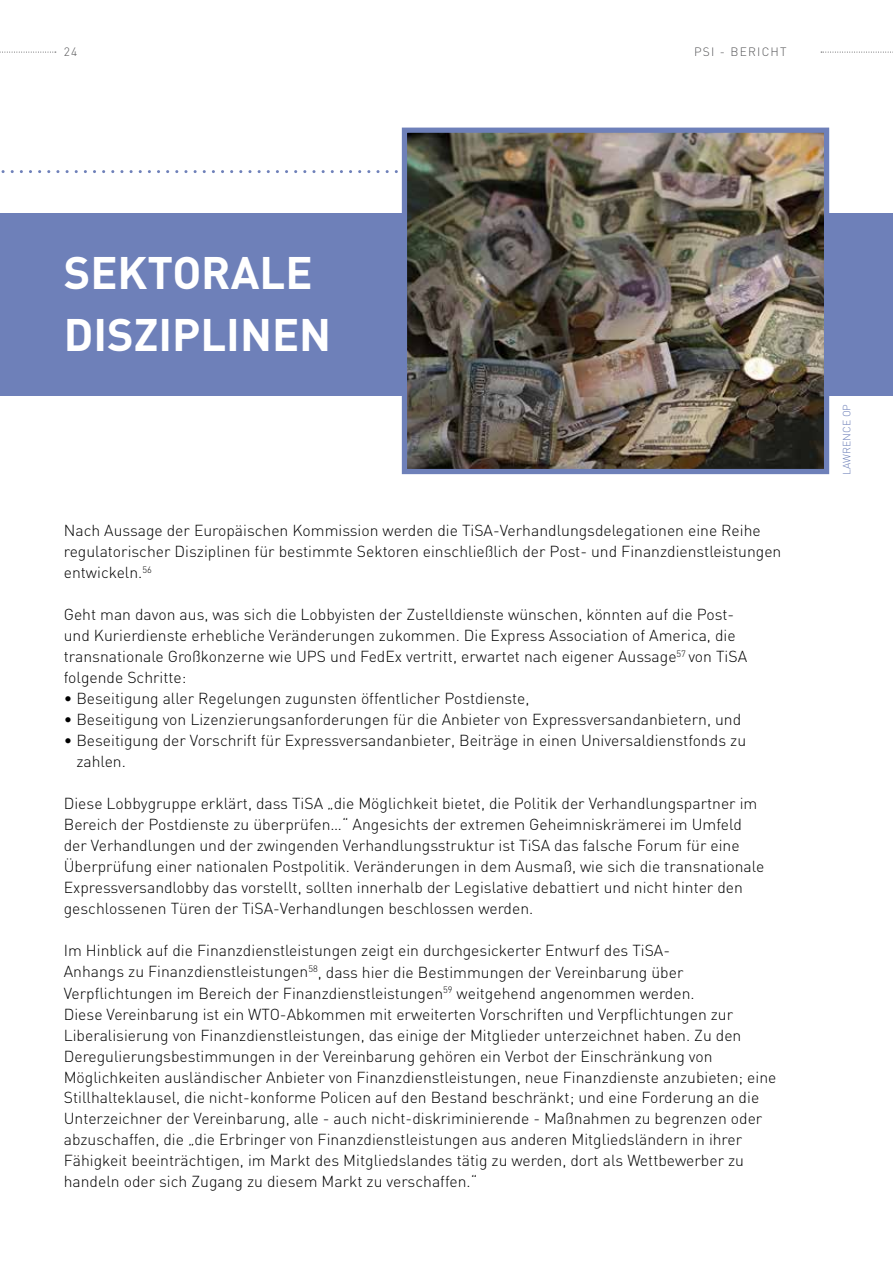
<style>
.page{position:relative;width:893px;height:1263px;background:#fff}
.page>*{position:absolute;margin:0;border:0;box-sizing:border-box;transform-origin:0 0}
.t1{font:700 45px/61.5px "DIN";color:#fff}
.t2{font:300 15.75px/21px "DIN";color:#000}
.t3{font:300 12px "DIN";letter-spacing:.1em;color:#58585a}
.t4{font:300 10.5px "DIN";color:#6e80b9}
</style>
<div class="page">
<svg style="left:821px;top:52px;width:72px;height:1px"></svg>
<svg style="left:0;top:52px;width:56px;height:1px"></svg>
<div style="left:0;top:213px;width:893px;height:182px;background:#6e80b9"></div>
<svg style="left:1px;top:170px;width:401px;height:3px"></svg>
<img style="left:408px;top:134px;width:415px;height:334px">
<div style="left:402px;top:128px;width:427px;height:346px;border:5px solid #6e80b9"></div>
<p class="t3" style="left:64px;top:45px;width:15px">24</p>
<p class="t3" style="left:694px;top:45px;width:94px">PSI - Bericht</p>
<h1 class="t1" style="left:64px;top:240px;width:269px">SEKTORALE<br>DISZIPLINEN</h1>
<p class="t2" style="left:64px;top:520px;width:719px">Nach Aussage der Europäischen Kommission werden die TiSA-Verhandlungsdelegationen eine Reihe regulatorischer Disziplinen für bestimmte Sektoren einschließlich der Post- und Finanzdienstleistungen entwickeln.<sup>56</sup></p>
<p class="t2" style="left:64px;top:604px;width:684px">Geht man davon aus, was sich die Lobbyisten der Zustelldienste wünschen, könnten auf die Post&shy;und Kurierdienste erhebliche Veränderungen zukommen. Die Express Association of America, die transnationale Großkonzerne wie U PS und FedEx vertritt, erwartet nach eigener Aussage<sup>57</sup> von TiSA folgende Schritte:</p>
<p class="t2" style="left:64px;top:688px;width:467px">• Beseitigung aller Regelungen zugunsten öffentlicher Postdienste,</p>
<p class="t2" style="left:64px;top:709px;width:679px">• Beseitigung von Lizenzierungsanforderungen für die Anbieter von Expressversandanbietern, und</p>
<p class="t2" style="left:76px;top:730px;width:671px;text-indent:-13px">• Beseitigung der Vorschrift für Expressversandanbieter, Beiträge in einen U niversaldienstfonds zu zahlen.</p>
<p class="t2" style="left:64px;top:793px;width:702px">Diese Lobbygruppe erklärt, dass TiSA „die Möglichkeit bietet, die Politik der Verhandlungspartner im Bereich der Postdienste zu überprüfen…“ Angesichts der extremen Geheimniskrämerei im U mfeld der Verhandlungen und der zwingenden Verhandlungsstruktur ist TiSA das falsche Forum für eine Überprüfung einer nationalen Postpolitik. Veränderungen in dem Ausmaß, wie sich die transnationale Expressversandlobby das vorstellt, sollten innerhalb der Legislative debattiert und nicht hinter den geschlossenen Türen der TiSA-Verhandlungen beschlossen werden.</p>
<p class="t2" style="left:64px;top:940px;width:714px">Im H inblick auf die Finanzdienstleistungen zeigt ein durchgesickerter Entwurf des TiSA-<br>Anhangs zu Finanzdienstleistungen<sup>58</sup>, dass hier die Bestimmungen der Vereinbarung über Verpflichtungen im Bereich der Finanzdienstleistungen<sup>59</sup> weitgehend angenommen werden.<br>Diese Vereinbarung ist ein WTO-Abkommen mit erweiterten Vorschriften und Verpflichtungen zur Liberalisierung von Finanzdienstleistungen, das einige der Mitglieder unterzeichnet haben. Zu den Deregulierungsbestimmungen in der Vereinbarung gehören ein Verbot der Einschränkung von Möglichkeiten ausländischer Anbieter von Finanzdienstleistungen, neue Finanzdienste anzubieten; eine Stillhalteklausel, die nicht-konforme Policen auf den Bestand beschränkt; und eine Forderung an die<br>U nterzeichner der Vereinbarung, alle - auch nicht-diskriminierende - Maßnahmen zu begrenzen oder abzuschaffen, die „die Erbringer von Finanzdienstleistungen aus anderen Mitgliedsländern in ihrer Fähigkeit beeinträchtigen, im Markt des Mitgliedslandes tätig zu werden, dort als Wettbewerber zu handeln oder sich Zugang zu diesem Markt zu verschaffen.“</p>
<p class="t4" style="left:840px;top:475px;width:73px;rotate:-90deg">Lawrence OP</p>
</div>
